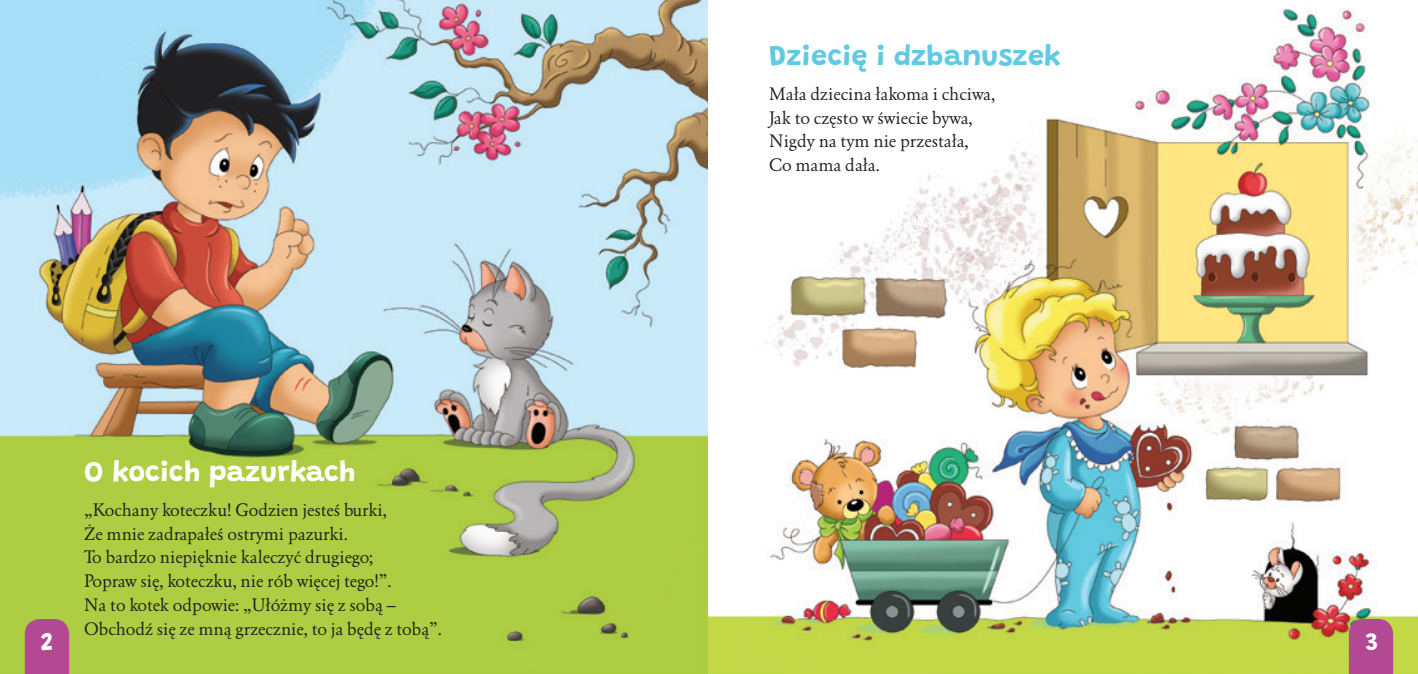
<style>
.page{position:relative;width:1418px;height:674px;background:#fff}
.page>*{position:absolute;margin:0;border:0;box-sizing:border-box;transform-origin:0 0}
.tytuł_wiersza{font:700 28.75px "Grandstander";color:#61cae2}
.tytuł_wiersza-2{font:700 28.75px "Grandstander";color:#fff}
.t1{font:700 25px "Grandstander";color:#fff}
.wiersz{font:16.25px "EFN Garamo OT";color:#231f20}
</style>
<div class="page">
<img style="left:0;top:0;width:1417px;height:673px">
<svg style="left:1348px;top:618px;width:45px;height:55px;background:#b3518d"></svg>
<div style="left:25px;top:618px;width:44px;height:55px;background:#b44993"></div>
<p class="tytuł_wiersza" style="left:769px;top:34px;width:293px">Dziecię i dzbanuszek</p>
<p class="wiersz" style="left:769px;top:83px;width:227px">Mała dziecina łakoma i chciwa,</p>
<p class="wiersz" style="left:769px;top:107px;width:205px">Jak to często w świecie bywa,</p>
<p class="wiersz" style="left:769px;top:131px;width:201px">Nigdy na tym nie przestała,</p>
<p class="wiersz" style="left:769px;top:154px;width:112px">Co mama dała.</p>
<p class="tytuł_wiersza-2" style="left:84px;top:449px;width:272px">O kocich pazurkach</p>
<p class="wiersz" style="left:84px;top:499px;width:304px">„Kochany koteczku! Godzien jesteś burki,</p>
<p class="wiersz" style="left:84px;top:522px;width:265px">Że mnie zadrapałeś ostrymi pazurki.</p>
<p class="wiersz" style="left:84px;top:546px;width:291px">To bardzo niepięknie kaleczyć drugiego;</p>
<p class="wiersz" style="left:84px;top:570px;width:309px">Popraw się, koteczku, nie rób więcej tego!”.</p>
<p class="wiersz" style="left:84px;top:594px;width:313px">Na to kotek odpowie: „Ułóżmy się z sobą –</p>
<p class="wiersz" style="left:84px;top:617px;width:359px">Obchodź się ze mną grzecznie, to ja będę z tobą”.</p>
<p class="t1" style="left:41px;top:622px;width:14px">2</p>
<p class="t1" style="left:1365px;top:622px;width:14px">3</p>
</div>
